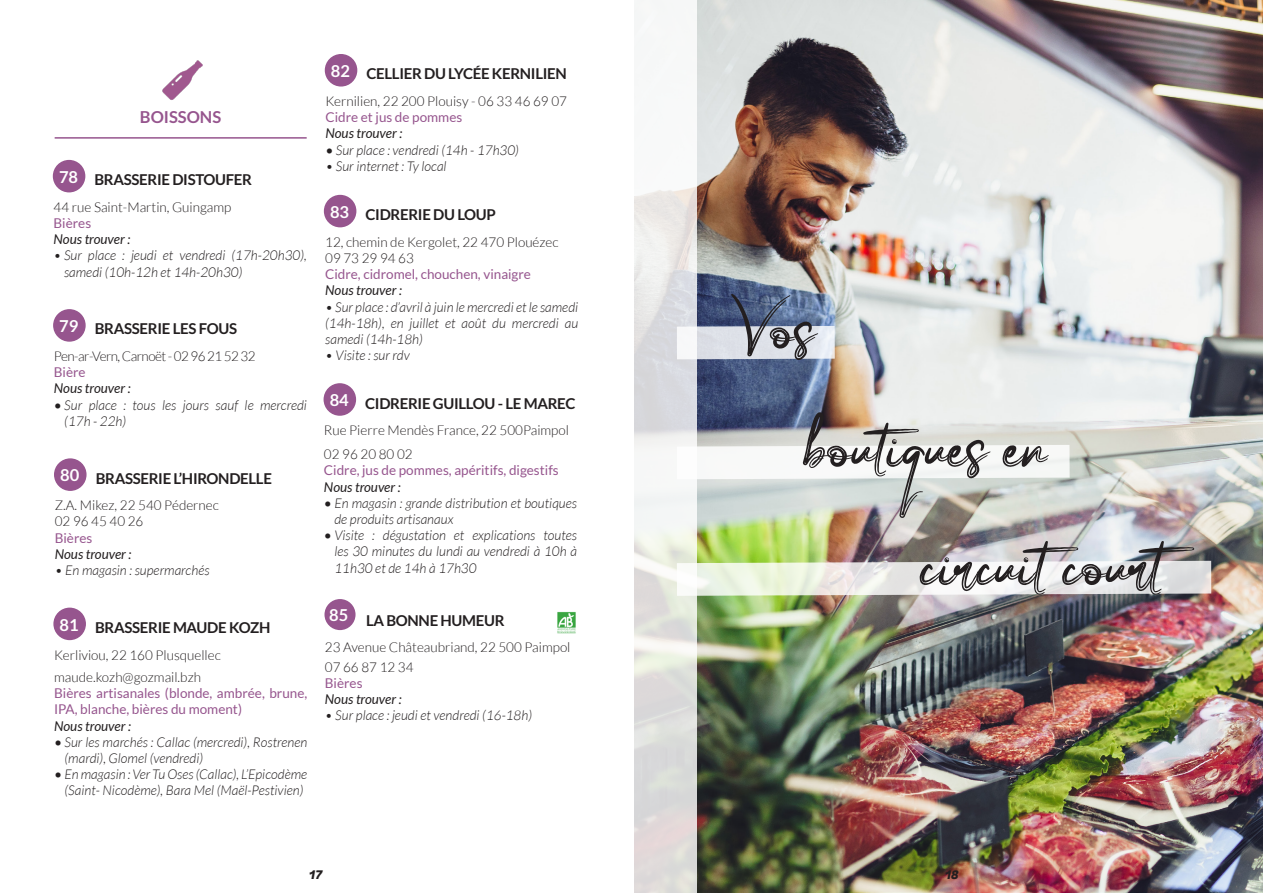
<style>
.page{position:relative;width:1263px;height:893px;background:#fff}
.page>*{position:absolute;margin:0;border:0;box-sizing:border-box;transform-origin:0 0}
.t1{font:79.35px "Bassy";color:#231f20}
.t2{font:700 16.5px "Lato";color:#fff}
.t3{font:700 16.5px "Lato";color:#96558e}
.t4{font:700 15px "Lato";letter-spacing:-.02em;color:#231f20}
.t5{font:italic 300 13.5px/16.2px "Lato";color:#231f20}
.t6{font:300 13.5px/16.2px "Lato";color:#231f20}
.t7{font:13.5px/16.2px "Lato";color:#96558e}
.t8{font:italic 13.5px "Lato";color:#231f20}
.t9{font:300 13.5px "Lato";letter-spacing:-.04em;color:#231f20}
.t10{font:12px "Fugaz One";color:#231f20}
.s1{font-weight:400}
</style>
<div class="page">
<img style="left:162px;top:60px;width:41px;height:40px">
<hr style="left:55px;top:137px;width:252px;height:2px;background:#96558e">
<div style="left:54px;top:161px;width:31px;height:31px;background:#96558e;border-radius:50%"></div>
<div style="left:53px;top:160px;width:32px;height:32px;border:2px solid #96558e;border-radius:50%"></div>
<div style="left:54px;top:310px;width:31px;height:31px;background:#96558e;border-radius:50%"></div>
<div style="left:53px;top:309px;width:33px;height:33px;border:2px solid #96558e;border-radius:50%"></div>
<div style="left:55px;top:459px;width:31px;height:31px;background:#96558e;border-radius:50%"></div>
<div style="left:54px;top:458px;width:33px;height:33px;border:2px solid #96558e;border-radius:50%"></div>
<div style="left:54px;top:608px;width:31px;height:31px;background:#96558e;border-radius:50%"></div>
<div style="left:53px;top:608px;width:33px;height:32px;border:2px solid #96558e;border-radius:50%"></div>
<div style="left:325px;top:55px;width:32px;height:31px;background:#96558e;border-radius:50%"></div>
<div style="left:325px;top:54px;width:32px;height:33px;border:2px solid #96558e;border-radius:50%"></div>
<div style="left:325px;top:196px;width:31px;height:31px;background:#96558e;border-radius:50%"></div>
<div style="left:324px;top:195px;width:32px;height:32px;border:2px solid #96558e;border-radius:50%"></div>
<div style="left:324px;top:384px;width:31px;height:31px;background:#96558e;border-radius:50%"></div>
<div style="left:324px;top:383px;width:32px;height:33px;border:2px solid #96558e;border-radius:50%"></div>
<div style="left:324px;top:599px;width:31px;height:31px;background:#96558e;border-radius:50%"></div>
<img style="left:557px;top:611px;width:19px;height:22px">
<img style="left:697px;top:0;width:566px;height:892px">
<svg style="left:634px;top:9px;width:63px;height:884px"></svg>
<svg style="left:677px;top:326px;width:158px;height:33px;background:#e0e4ea"></svg>
<svg style="left:677px;top:445px;width:393px;height:34px"></svg>
<svg style="left:677px;top:561px;width:534px;height:35px"></svg>
<p class="t3" style="left:140px;top:107px;width:83px">BOISSONS</p>
<p class="t2" style="left:59px;top:167px;width:21px">78</p>
<p class="t4" style="left:94px;top:171px;width:159px">BRASSERIE DISTOUFER</p>
<p class="t6" style="left:54px;top:199px;width:179px">44 rue Saint-Martin, Guingamp</p>
<p class="t7" style="left:54px;top:215px;width:39px">Bières</p>
<p class="t8" style="left:54px;top:232px;width:78px">Nous trouver :</p>
<p class="t5" style="left:64px;top:248px;width:244px;text-indent:-10px">• Sur place : jeudi et vendredi (17h-20h30), samedi (10h-12h et 14h-20h30)</p>
<p class="t2" style="left:59px;top:317px;width:21px">79</p>
<p class="t4" style="left:95px;top:320px;width:144px">BRASSERIE LES FOUS</p>
<p class="t9" style="left:54px;top:349px;width:203px">Pen-ar-Vern, Carnoët - 02 96 21 52 32</p>
<p class="t7" style="left:54px;top:364px;width:33px">Bière</p>
<p class="t8" style="left:54px;top:381px;width:78px">Nous trouver :</p>
<p class="t5" style="left:64px;top:397px;width:244px;text-indent:-10px"><span class="s1">•</span> Sur place : tous les jours sauf le mercredi (17h - 22h)</p>
<p class="t2" style="left:60px;top:466px;width:21px">80</p>
<p class="t4" style="left:96px;top:470px;width:178px">BRASSERIE L’HIRONDELLE</p>
<p class="t6" style="left:55px;top:497px;width:166px">Z.A. Mikez, 22 540 Pédernec<br>02 96 45 40 26</p>
<p class="t7" style="left:55px;top:530px;width:39px">Bières</p>
<p class="t8" style="left:55px;top:546px;width:78px">Nous trouver :</p>
<p class="t5" style="left:55px;top:563px;width:156px">• En magasin : supermarchés</p>
<p class="t2" style="left:60px;top:615px;width:21px">81</p>
<p class="t4" style="left:95px;top:619px;width:177px">BRASSERIE MAUDE KOZH</p>
<p class="t6" style="left:54px;top:647px;width:168px">Kerliviou, 22 160 Plusquellec</p>
<p class="t6" style="left:54px;top:669px;width:148px">maude.kozh@gozmail.bzh</p>
<p class="t7" style="left:54px;top:685px;width:255px">Bières artisanales (blonde, ambrée, brune,<br>IPA, blanche, bières du moment)</p>
<p class="t8" style="left:54px;top:718px;width:78px">Nous trouver :</p>
<p class="t5" style="left:65px;top:734px;width:244px;text-indent:-10px"><span class="s1">•</span> Sur les marchés : Callac (mercredi), Rostrenen (mardi), Glomel (vendredi)</p>
<p class="t5" style="left:54px;top:767px;width:255px;text-align:center"><span class="s1">•</span> En magasin : Ver Tu Oses (Callac), L’Epicodème (Saint- Nicodème), Bara Mel (Maël-Pestivien)</p>
<p class="t2" style="left:331px;top:61px;width:21px">82</p>
<p class="t4" style="left:366px;top:65px;width:202px">CELLIER DU LYCÉE KERNILIEN</p>
<p class="t6" style="left:325px;top:93px;width:243px">Kernilien, 22 200 Plouisy - 06 33 46 69 07</p>
<p class="t7" style="left:325px;top:109px;width:138px">Cidre et jus de pommes</p>
<p class="t8" style="left:325px;top:126px;width:78px">Nous trouver :</p>
<p class="t5" style="left:325px;top:142px;width:195px"><span class="s1">•</span> Sur place : vendredi (14h - 17h30)</p>
<p class="t5" style="left:325px;top:158px;width:123px">• Sur internet : Ty local</p>
<p class="t2" style="left:330px;top:202px;width:21px">83</p>
<p class="t4" style="left:365px;top:206px;width:132px">CIDRERIE DU LOUP</p>
<p class="t6" style="left:325px;top:234px;width:235px">12, chemin de Kergolet, 22 470 Plouézec<br>09 73 29 94 63</p>
<p class="t7" style="left:325px;top:266px;width:207px">Cidre, cidromel, chouchen, vinaigre</p>
<p class="t8" style="left:325px;top:283px;width:78px">Nous trouver :</p>
<p class="t5" style="left:325px;top:299px;width:255px;text-align:justify">• Sur place : d’avril à juin le mercredi et le samedi (14h-18h), en juillet et août du mercredi au samedi (14h-18h)</p>
<p class="t5" style="left:325px;top:348px;width:86px">• Visite : sur rdv</p>
<p class="t2" style="left:330px;top:391px;width:21px">84</p>
<p class="t4" style="left:365px;top:394px;width:212px">CIDRERIE GUILLOU - LE MAREC</p>
<p class="t6" style="left:324px;top:422px;width:246px">Rue Pierre Mendès France, 22 500Paimpol</p>
<p class="t6" style="left:324px;top:446px;width:90px">02 96 20 80 02</p>
<p class="t7" style="left:324px;top:462px;width:236px">Cidre, jus de pommes, apéritifs, digestifs</p>
<p class="t8" style="left:324px;top:479px;width:78px">Nous trouver :</p>
<p class="t5" style="left:334px;top:495px;width:244px;text-indent:-10px"><span class="s1">•</span> En magasin : grande distribution et boutiques de produits artisanaux</p>
<p class="t5" style="left:334px;top:528px;width:244px;text-align:justify;text-indent:-10px"><span class="s1">•</span> Visite : dégustation et explications toutes les 30 minutes du lundi au vendredi à 10h à 11h30 et de 14h à 17h30</p>
<p class="t2" style="left:329px;top:606px;width:21px">85</p>
<p class="t4" style="left:366px;top:612px;width:140px">LA BONNE HUMEUR</p>
<p class="t6" style="left:325px;top:638px;width:247px;line-height:19.5px">23 Avenue Châteaubriand, 22 500 Paimpol<br>07 66 87 12 34</p>
<p class="t7" style="left:325px;top:675px;width:39px">Bières</p>
<p class="t8" style="left:325px;top:692px;width:78px">Nous trouver :</p>
<p class="t5" style="left:325px;top:708px;width:209px">• Sur place : jeudi et vendredi (16-18h)</p>
<p class="t1" style="left:729px;top:275px;width:89px">Vos</p>
<p class="t1" style="left:804px;top:393px;width:245px">boutiques en</p>
<p class="t1" style="left:921px;top:511px;width:288px">circuitcourt</p>
<p class="t10" style="left:309px;top:866px;width:14px">17</p>
<p class="t10" style="left:945px;top:866px;width:15px">18</p>
</div>
